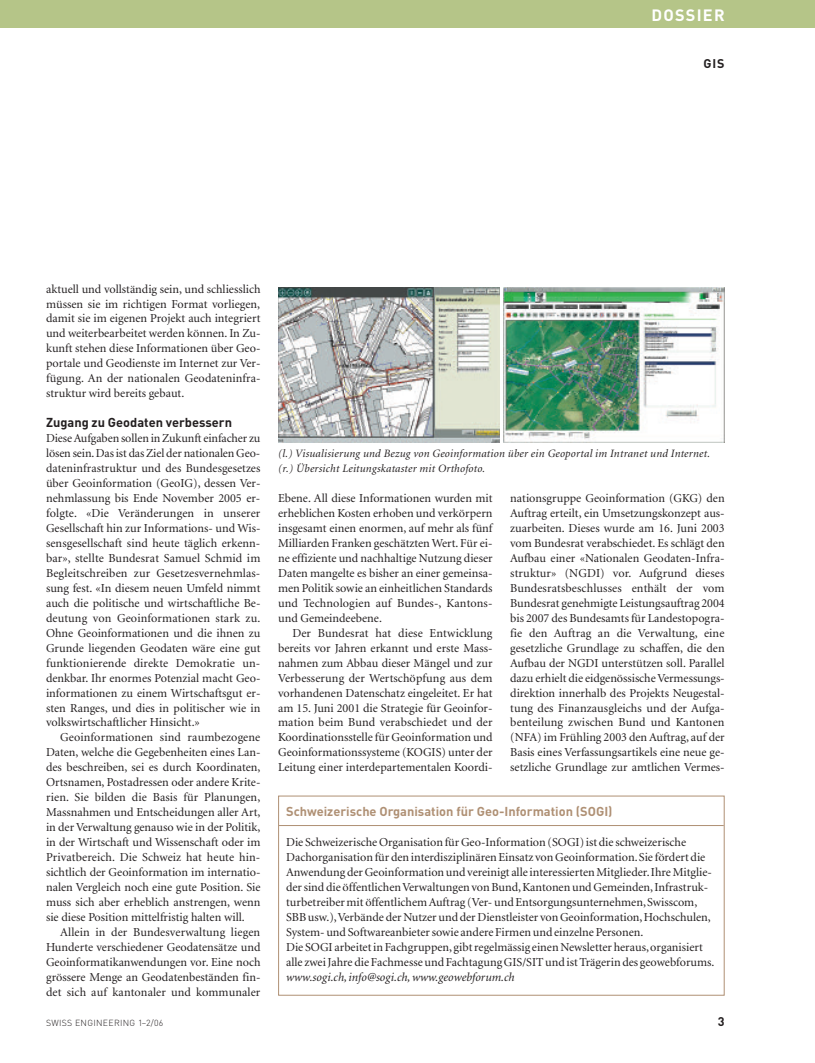
<style>
.page{position:relative;width:815px;height:1063px;background:#fff}
.page>*{position:absolute;margin:0;border:0;box-sizing:border-box;transform-origin:0 0}
.t1{font:700 16.25px "DIN";letter-spacing:.075em;color:#fff}
.t2{font:700 12.75px "DIN";color:#af9074}
.t3{font:700 12.75px "DIN";color:#231f20}
.t4{font:700 12.5px "DIN";color:#231f20}
.t5{font:12.25px/15px "Minion";color:#231f20;text-align:justify}
.t6{font:italic 12.25px "Minion";color:#231f20}
.t7{font:italic 11.25px/15px "Minion";letter-spacing:.02em;color:#231f20}
.t8{font:300 8.75px "DIN";letter-spacing:.035em;color:#231f20}
</style>
<div class="page">
<div style="left:0;top:0;width:815px;height:28px;background:#b5c588"></div>
<img style="left:278px;top:287px;width:222px;height:155px">
<img style="left:503px;top:287px;width:222px;height:155px">
<hr style="left:279px;top:825px;width:445px;height:1px;background:#af9074">
<div style="left:278px;top:796px;width:447px;height:200px;border:1px solid #af9074"></div>
<h1 class="t1" style="left:652px;top:6px;width:75px">DOSSIER</h1>
<p class="t4" style="left:703px;top:56px;width:23px">GIS</p>
<p class="t5" style="left:46px;top:282px;width:216px">aktuell und vollständig sein, und schliesslich müssen sie im richtigen Format vorliegen, damit sie im eigenen Projekt auch integriert und weiterbearbeitet werden können. In Zu&shy;kunft stehen diese Informationen über Geo&shy;portale und Geodienste im Internet zur Ver&shy;fügung. An der nationalen Geodateninfra&shy;struktur wird bereits gebaut.</p>
<p class="t3" style="left:46px;top:415px;width:188px">Zugang zu Geodaten verbessern</p>
<p class="t5" style="left:46px;top:432px;width:216px">Diese Aufgaben sollen in Zukunft einfacher zu lösen sein. Das ist das Ziel der nationalen Geo&shy;dateninfrastruktur und des Bundesgesetzes über Geoinformation (GeoIG), dessen Ver&shy;nehmlassung bis Ende November 2005 er&shy;folgte. «Die Veränderungen in unserer Gesellschaft hin zur Informations- und Wis&shy;sensgesellschaft sind heute täglich erkenn&shy;bar», stellte Bundesrat Samuel Schmid im Begleitschreiben zur Gesetzesvernehmlas&shy;sung fest. «In diesem neuen Umfeld nimmt auch die politische und wirtschaftliche Be&shy;deutung von Geoinformationen stark zu.<br>Ohne Geoinformationen und die ihnen zu Grunde liegenden Geodaten wäre eine gut funktionierende direkte Demokratie un&shy;denkbar. Ihr enormes Potenzial macht Geo&shy;informationen zu einem Wirtschaftsgut er&shy;sten Ranges, und dies in politischer wie in volkswirtschaftlicher Hinsicht.»</p>
<p class="t5" style="left:46px;top:731px;width:216px;text-indent:14px">Geoinformationen sind raumbezogene Daten, welche die Gegebenheiten eines Lan&shy;des beschreiben, sei es durch Koordinaten, Ortsnamen, Postadressen oder andere Krite&shy;rien. Sie bilden die Basis für Planungen, Massnahmen und Entscheidungen aller Art, in der Verwaltung genauso wie in der Politik, in der Wirtschaft und Wissenschaft oder im Privatbereich. Die Schweiz hat heute hin&shy;sichtlich der Geoinformation im internatio&shy;nalen Vergleich noch eine gute Position. Sie muss sich aber erheblich anstrengen, wenn sie diese Position mittelfristig halten will.</p>
<p class="t5" style="left:46px;top:925px;width:216px;text-indent:14px">Allein in der Bundesverwaltung liegen Hunderte verschiedener Geodatensätze und Geoinformatikanwendungen vor. Eine noch grössere Menge an Geodatenbeständen fin&shy;det sich auf kantonaler und kommunaler</p>
<p class="t7" style="left:278px;top:447px;width:434px">(l.) Visualisierung und Bezug von Geoinformation über ein Geoportal im Intranet und Internet. (r.) Übersicht Leitungskataster mit Orthofoto.</p>
<p class="t5" style="left:278px;top:492px;width:216px">Ebene. All diese Informationen wurden mit erheblichen Kosten erhoben und verkörpern insgesamt einen enormen, auf mehr als fünf Milliarden Franken geschätzten Wert. Für ei&shy;ne effiziente und nachhaltige Nutzung dieser Daten mangelte es bisher an einer gemeinsa&shy;men Politik sowie an einheitlichen Standards und Technologien auf Bundes-, Kantons&shy;und Gemeindeebene.</p>
<p class="t5" style="left:278px;top:626px;width:216px;text-indent:14px">Der Bundesrat hat diese Entwicklung bereits vor Jahren erkannt und erste Mass&shy;nahmen zum Abbau dieser Mängel und zur Verbesserung der Wertschöpfung aus dem vorhandenen Datenschatz eingeleitet. Er hat am 15. Juni 2001 die Strategie für Geoinfor&shy;mation beim Bund verabschiedet und der Koordinationsstelle für Geoinformation und Geoinformationssysteme (KOGIS) unter der Leitung einer interdepartementalen Koordi-</p>
<p class="t5" style="left:510px;top:492px;width:216px">nationsgruppe Geoinformation (GKG) den Auftrag erteilt, ein Umsetzungskonzept aus&shy;zuarbeiten. Dieses wurde am 16. Juni 2003 vom Bundesrat verabschiedet. Es schlägt den Aufbau einer «Nationalen Geodaten-Infra&shy;struktur» (NGDI) vor. Aufgrund dieses Bundesratsbeschlusses enthält der vom Bundesrat genehmigte Leistungsauftrag 2004 bis 2007 des Bundesamts für Landestopogra&shy;fie den Auftrag an die Verwaltung, eine gesetzliche Grundlage zu schaffen, die den Aufbau der NGDI unterstützen soll. Parallel dazu erhielt die eidgenössische Vermessungs&shy;direktion innerhalb des Projekts Neugestal&shy;tung des Finanzausgleichs und der Aufga&shy;benteilung zwischen Bund und Kantonen (NFA) im Frühling 2003 den Auftrag, auf der Basis eines Verfassungsartikels eine neue ge&shy;setzliche Grundlage zur amtlichen Vermes-</p>
<p class="t2" style="left:286px;top:804px;width:328px">Schweizerische Organisation für Geo-Information (SOGI)</p>
<p class="t5" style="left:286px;top:836px;width:430px;text-align:left">Die Schweizerische Organisation für Geo-Information (SOGI) ist die schweizerische Dachorganisation für den interdisziplinären Einsatz von Geoinformation.Sie fördert die Anwendung der Geoinformation und vereinigt alle interessierten Mitglieder.Ihre Mitglie&shy;der sind die öffentlichen Verwaltungen von Bund,Kantonen und Gemeinden,Infrastruk&shy;turbetreiber mit öffentlichem Auftrag (Ver- und Entsorgungsunternehmen,Swisscom, SBB usw.),Verbände der Nutzer und der Dienstleister von Geoinformation,Hochschulen, System- und Softwareanbieter sowie andere Firmen und einzelne Personen.<br>Die SOGI arbeitet in Fachgruppen,gibt regelmässig einen Newsletter heraus,organisiert alle zwei Jahre die Fachmesse und Fachtagung GIS/SIT und ist Trägerin des geowebforums.</p>
<p class="t6" style="left:286px;top:972px;width:230px">www.sogi.ch, info@sogi.ch, www.geowebforum.ch</p>
<p class="t8" style="left:46px;top:1018px;width:119px">SWISS ENGINEERING 1–2/06</p>
<p class="t4" style="left:718px;top:1014px;width:8px">3</p>
</div>
